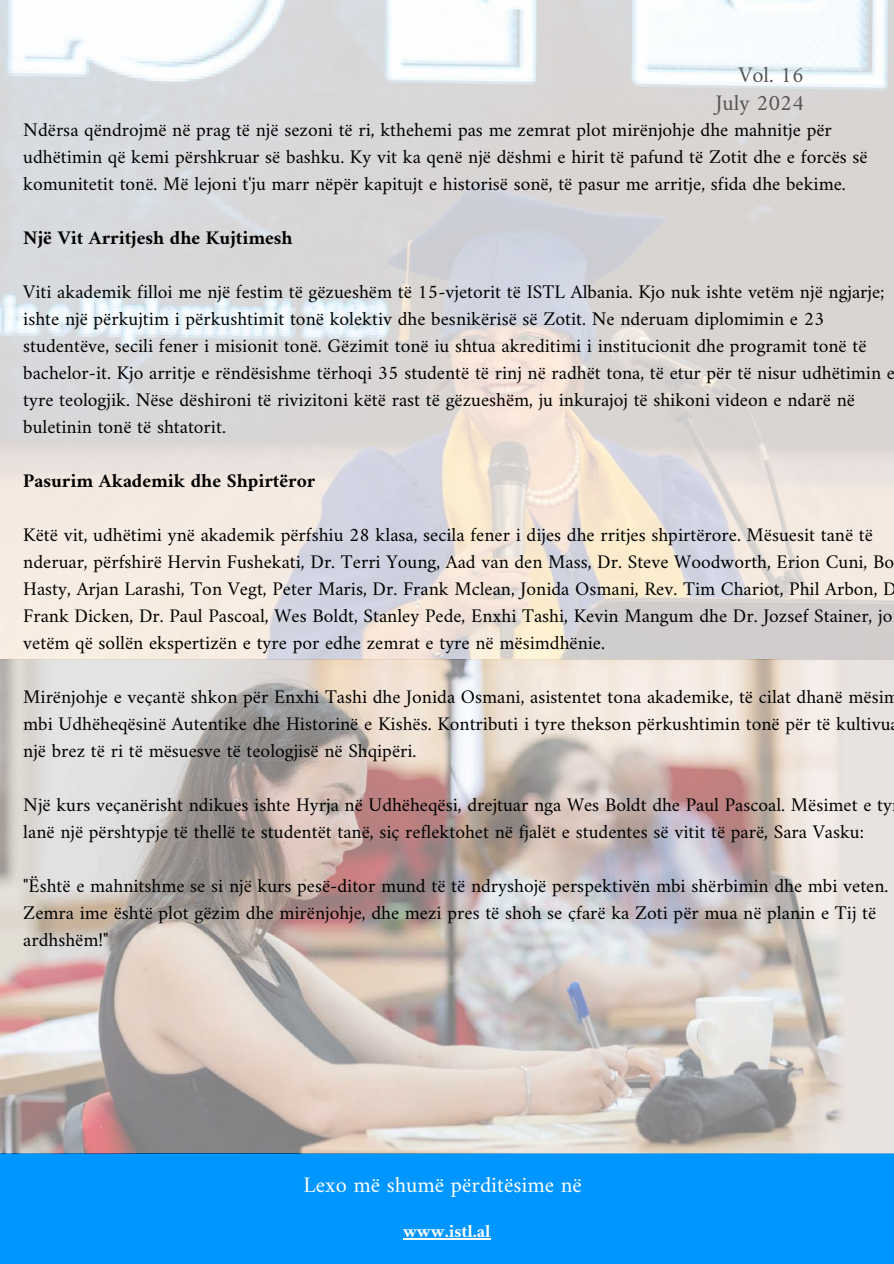
<style>
.page{position:relative;width:894px;height:1264px;background:#fff}
.page>*{position:absolute;margin:0;border:0;box-sizing:border-box;transform-origin:0 0}
.t1{font:22.5px "Amiri";color:#fff}
.t2{font:22.5px "Amiri";color:#545454}
.t3{font:19.5px/27px "Amiri";color:#000}
.t4{font:700 19.5px "Amiri";color:#000}
.t5{font:700 18px "Amiri";color:#fff}
</style>
<div class="page">
<div style="left:0;top:1153px;width:893px;height:110px;background:#0096ff"></div>
<img style="left:0;top:0;width:893px;height:1153px">
<hr style="left:403px;top:1238px;width:87px;height:1px;background:#fff">
<p class="t2" style="left:738px;top:61px;width:67px">Vol. 16</p>
<p class="t2" style="left:715px;top:89px;width:90px">July 2024</p>
<p class="t3" style="left:23px;top:116px;width:845px">Ndërsa qëndrojmë në prag të një sezoni të ri, kthehemi pas me zemrat plot mirënjohje dhe mahnitje për udhëtimin që kemi përshkruar së bashku. Ky vit ka qenë një dëshmi e hirit të pafund të Zotit dhe e forcës së komunitetit tonë. Më lejoni t'ju marr nëpër kapitujt e historisë sonë, të pasur me arritje, sfida dhe bekime.</p>
<p class="t4" style="left:23px;top:226px;width:271px">Një Vit Arritjesh dhe Kujtimesh</p>
<p class="t3" style="left:23px;top:278px;width:873px">Viti akademik filloi me një festim të gëzueshëm të 15-vjetorit të ISTL Albania. Kjo nuk ishte vetëm një ngjarje; ishte një përkujtim i përkushtimit tonë kolektiv dhe besnikërisë së Zotit. Ne nderuam diplomimin e 23 studentëve, secili fener i misionit tonë. Gëzimit tonë iu shtua akreditimi i institucionit dhe programit tonë të bachelor-it. Kjo arritje e rëndësishme tërhoqi 35 studentë të rinj në radhët tona, të etur për të nisur udhëtimin e tyre teologjik. Nëse dëshironi të rivizitoni këtë rast të gëzueshëm, ju inkurajoj të shikoni videon e ndarë në buletinin tonë të shtatorit.</p>
<p class="t4" style="left:23px;top:469px;width:293px">Pasurim Akademik dhe Shpirtëror</p>
<p class="t3" style="left:23px;top:521px;width:874px">Këtë vit, udhëtimi ynë akademik përfshiu 28 klasa, secila fener i dijes dhe rritjes shpirtërore. Mësuesit tanë të nderuar, përfshirë Hervin Fushekati, Dr. Terri Young, Aad van den Mass, Dr. Steve Woodworth, Erion Cuni, Bo Hasty, Arjan Larashi, Ton Vegt, Peter Maris, Dr. Frank Mclean, Jonida Osmani, Rev. Tim Chariot, Phil Arbon, D Frank Dicken, Dr. Paul Pascoal, Wes Boldt, Stanley Pede, Enxhi Tashi, Kevin Mangum dhe Dr. Jozsef Stainer, jo vetëm që sollën ekspertizën e tyre por edhe zemrat e tyre në mësimdhënie.</p>
<p class="t3" style="left:23px;top:683px;width:876px">Mirënjohje e veçantë shkon për Enxhi Tashi dhe Jonida Osmani, asistentet tona akademike, të cilat dhanë mësim mbi Udhëheqësinë Autentike dhe Historinë e Kishës. Kontributi i tyre thekson përkushtimin tonë për të kultivu një brez të ri të mësuesve të teologjisë në Shqipëri.</p>
<p class="t3" style="left:23px;top:791px;width:870px">Një kurs veçanërisht ndikues ishte Hyrja në Udhëheqësi, drejtuar nga Wes Boldt dhe Paul Pascoal. Mësimet e ty lanë një përshtypje të thellë te studentët tanë, siç reflektohet në fjalët e studentes së vitit të parë, Sara Vasku:</p>
<p class="t3" style="left:23px;top:872px;width:866px">"Është e mahnitshme se si një kurs pesë-ditor mund të të ndryshojë perspektivën mbi shërbimin dhe mbi veten.<br>Zemra ime është plot gëzim dhe mirënjohje, dhe mezi pres të shoh se çfarë ka Zoti për mua në planin e Tij të ardhshëm!"</p>
<p class="t1" style="left:303px;top:1171px;width:280px">Lexo më shumë përditësime në</p>
<p class="t5" style="left:403px;top:1220px;width:89px">www.istl.al</p>
</div>
